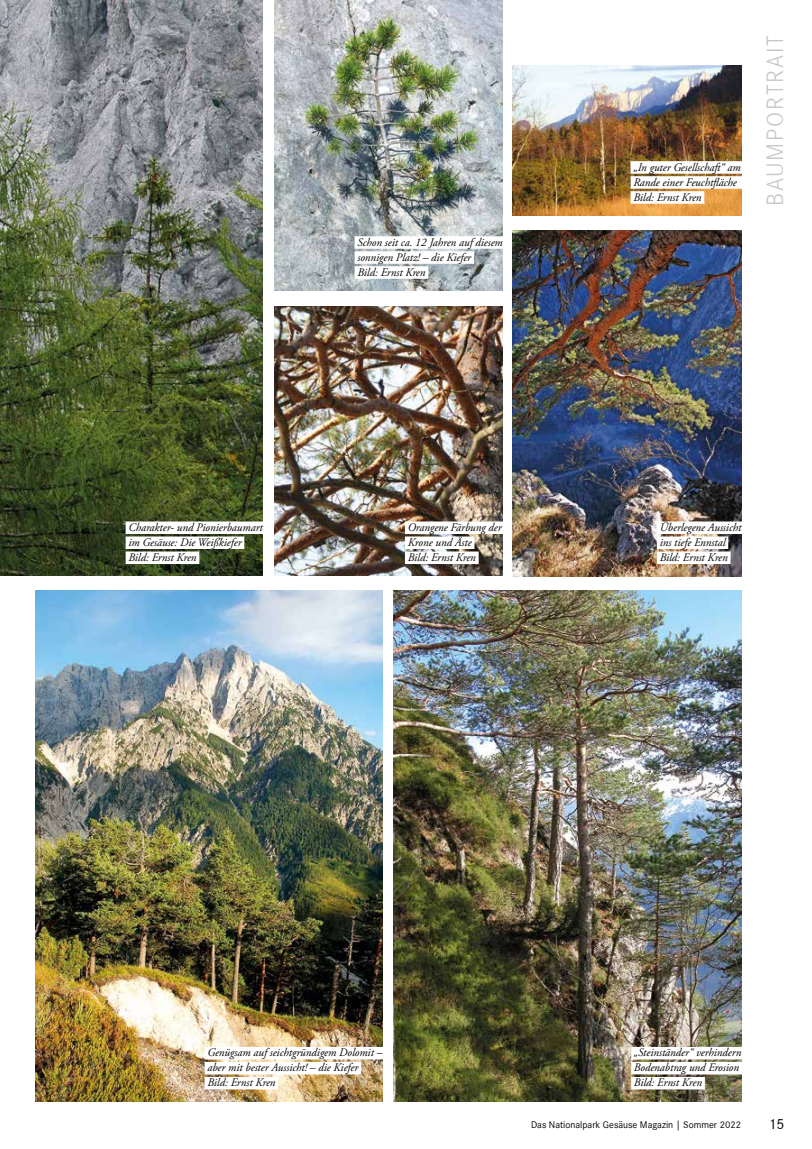
<style>
.page{position:relative;width:812px;height:1149px;background:#fff}
.page>*{position:absolute;margin:0;border:0;box-sizing:border-box;transform-origin:0 0}
.t1{font:24.5px "Corporate S Light";letter-spacing:.07em;color:#c6c6c6}
.t2{font:15px "Corporate S Regular";color:#000}
.t3{font:italic 11.62px/15px "Adobe Garamond Pro";color:#000}
.t4{font:10px "Corporate S Regular";color:#000}
</style>
<div class="page">
<img style="left:274px;top:0;width:228px;height:290px">
<img style="left:0;top:0;width:263px;height:575px">
<div style="left:126px;top:521px;width:139px;height:13px;background:#fff"></div>
<div style="left:126px;top:536px;width:118px;height:13px;background:#fff"></div>
<div style="left:126px;top:551px;width:73px;height:13px;background:#fff"></div>
<hr style="left:0;top:494px;width:1px;height:47px;background:#fff">
<img style="left:513px;top:65px;width:228px;height:150px">
<div style="left:630px;top:161px;width:113px;height:13px;background:#fff"></div>
<div style="left:630px;top:176px;width:112px;height:13px;background:#fff"></div>
<div style="left:630px;top:191px;width:74px;height:13px;background:#fff"></div>
<img style="left:35px;top:590px;width:348px;height:511px">
<img style="left:393px;top:590px;width:348px;height:511px">
<img style="left:513px;top:230px;width:228px;height:346px">
<div style="left:354px;top:236px;width:151px;height:13px;background:#fff"></div>
<div style="left:354px;top:251px;width:120px;height:13px;background:#fff"></div>
<div style="left:354px;top:266px;width:74px;height:13px;background:#fff"></div>
<img style="left:274px;top:306px;width:228px;height:269px">
<div style="left:656px;top:521px;width:88px;height:13px;background:#fff"></div>
<div style="left:656px;top:536px;width:72px;height:13px;background:#fff"></div>
<div style="left:656px;top:551px;width:74px;height:13px;background:#fff"></div>
<div style="left:631px;top:1046px;width:113px;height:13px;background:#fff"></div>
<div style="left:631px;top:1061px;width:110px;height:13px;background:#fff"></div>
<div style="left:631px;top:1076px;width:73px;height:13px;background:#fff"></div>
<div style="left:405px;top:521px;width:99px;height:13px;background:#fff"></div>
<div style="left:405px;top:536px;width:69px;height:13px;background:#fff"></div>
<div style="left:405px;top:551px;width:73px;height:13px;background:#fff"></div>
<div style="left:204px;top:1046px;width:181px;height:13px;background:#fff"></div>
<div style="left:204px;top:1061px;width:157px;height:13px;background:#fff"></div>
<div style="left:204px;top:1076px;width:74px;height:13px;background:#fff"></div>
<p class="t3" style="left:357px;top:235px;width:147px">Schon seit ca. 12 Jahren auf diesem sonnigen Platz! – die Kiefer<br>Bild: Ernst Kren</p>
<p class="t3" style="left:128px;top:520px;width:136px">Charakter- und Pionierbaumart im Gesäuse: Die Weißkiefer<br>Bild: Ernst Kren</p>
<p class="t3" style="left:407px;top:520px;width:95px">Orangene Färbung der<br>Krone und Äste<br>Bild: Ernst Kren</p>
<p class="t3" style="left:633px;top:160px;width:109px">„In guter Gesellschaft“ am<br>Rande einer Feuchtfläche<br>Bild: Ernst Kren</p>
<h1 class="t1" style="left:761px;top:206px;width:172px;rotate:-90deg">BAUMPORTRAIT</h1>
<p class="t3" style="left:659px;top:520px;width:83px">Überlegene Aussicht ins tiefe Ennstal<br>Bild: Ernst Kren</p>
<p class="t3" style="left:207px;top:1045px;width:176px">Genügsam auf seichtgründigem Dolomit – aber mit bester Aussicht! – die Kiefer<br>Bild: Ernst Kren</p>
<p class="t3" style="left:634px;top:1045px;width:109px">„Steinständer“ verhindern<br>Bodenabtrag und Erosion<br>Bild: Ernst Kren</p>
<p class="t4" style="left:531px;top:1118px;width:211px">Das Nationalpark Gesäuse Magazin | Sommer 2022</p>
<p class="t2" style="left:768px;top:1115px;width:17px">15</p>
</div>
